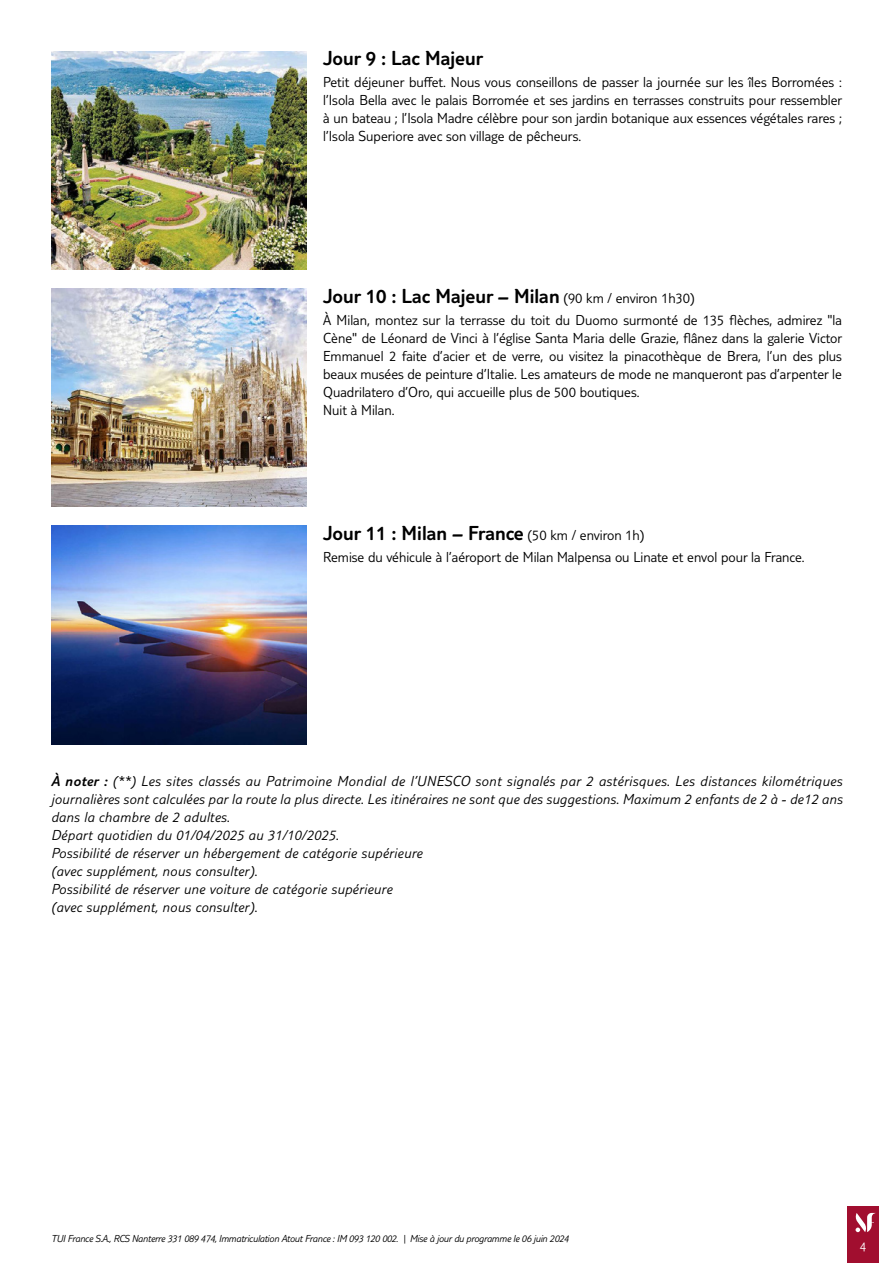
<style>
.page{position:relative;width:893px;height:1263px;background:#fff}
.page>*{position:absolute;margin:0;border:0;box-sizing:border-box;transform-origin:0 0}
.t1{font:300 21px "TUI Type";color:#000}
.t2{font:300 15px/18px "TUI Type";color:#000;text-align:justify}
.t3{font:italic 300 15px/18px "TUI Type";letter-spacing:.02em;color:#000}
.t4{font:300 13.5px "TUI Type";color:#fff}
.t5{font:italic 300 10.5px "TUI Type";letter-spacing:-.02em;color:#000}
.s1{font-size:15px}
.s2{font-style:inherit}
</style>
<div class="page">
<div style="left:847px;top:1206px;width:32px;height:57px;background:#a10e2f"></div>
<svg style="left:855px;top:1213px;width:21px;height:19px"></svg>
<img style="left:51px;top:51px;width:255px;height:219px">
<img style="left:51px;top:288px;width:255px;height:219px">
<img style="left:51px;top:526px;width:255px;height:218px">
<h1 class="t1" style="left:323px;top:46px;width:162px">Jour 9 : Lac Majeur</h1>
<p class="t2" style="left:323px;top:73px;width:521px">Petit déjeuner buffet. Nous vous conseillons de passer la journée sur les îles Borromées : l’Isola Bella avec le palais Borromée et ses jardins en terrasses construits pour ressembler à un bateau ; l’Isola Madre célèbre pour son jardin botanique aux essences végétales rares ; l’Isola Superiore avec son village de pêcheurs.</p>
<h1 class="t1" style="left:323px;top:283px;width:373px">Jour 10 : Lac Majeur – Milan <span class="s1">(90 km / environ 1h30)</span></h1>
<p class="t2" style="left:323px;top:310px;width:521px;text-align:left">À Milan, montez sur la terrasse du toit du Duomo surmonté de 135 flèches, admirez "la Cène" de Léonard de Vinci à l’église Santa Maria delle Grazie, flânez dans la galerie Victor Emmanuel 2 faite d’acier et de verre, ou visitez la pinacothèque de Brera, l’un des plus beaux musées de peinture d’Italie. Les amateurs de mode ne manqueront pas d’arpenter le Quadrilatero d’Oro, qui accueille plus de 500 boutiques.<br>Nuit à Milan.</p>
<h1 class="t1" style="left:323px;top:521px;width:323px">Jour 11 : Milan – France <span class="s1">(50 km / environ 1h)</span></h1>
<p class="t2" style="left:323px;top:548px;width:483px">Remise du véhicule à l’aéroport de Milan Malpensa ou Linate et envol pour la France.</p>
<p class="t3" style="left:51px;top:772px;width:793px"><span class="s2">À noter :</span> (**) Les sites classés au Patrimoine Mondial de l’UNESCO sont signalés par 2 astérisques. Les distances kilométriques journalières sont calculées par la route la plus directe. Les itinéraires ne sont que des suggestions. Maximum 2 enfants de 2 à - de12 ans dans la chambre de 2 adultes.<br>Départ quotidien du 01/04/2025 au 31/10/2025.<br>Possibilité de réserver un hébergement de catégorie supérieure<br>(avec supplément, nous consulter).<br>Possibilité de réserver une voiture de catégorie supérieure<br>(avec supplément, nous consulter).</p>
<p class="t5" style="left:51px;top:1232px;width:519px">TUI France S.A., RCS Nanterre 331 089 474, Immatriculation Atout France : IM 093 120 002. | Mise à jour du programme le 06 juin 2024</p>
<p class="t4" style="left:860px;top:1239px;width:8px">4</p>
</div>
